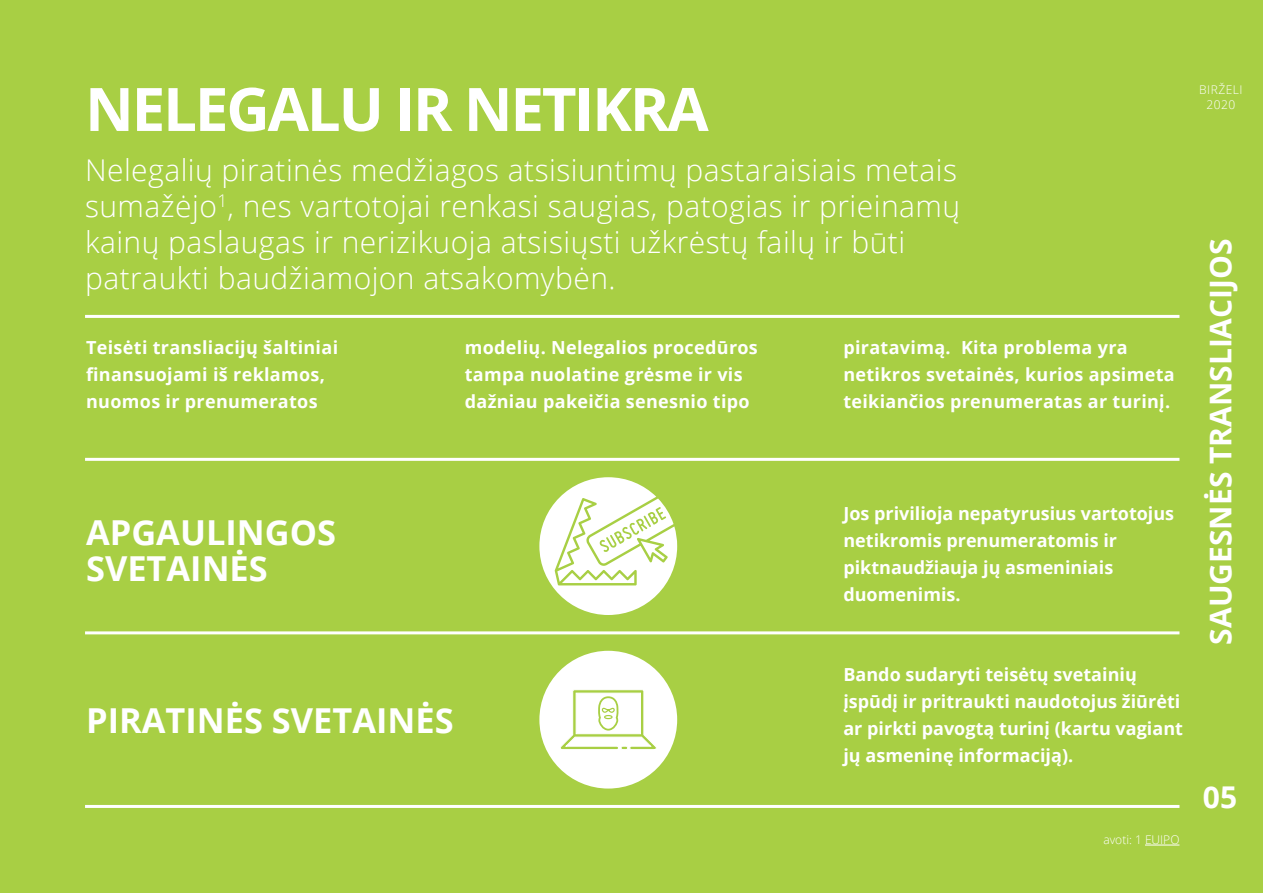
<style>
.page{position:relative;width:1263px;height:893px;background:#a8cf44}
.page>*{position:absolute;margin:0;border:0;box-sizing:border-box;transform-origin:0 0}
.t1{font:700 60px "Open Sans";letter-spacing:-.035em;color:#fff}
.t2{font:700 34.35px/36px "Open Sans";color:#fff}
.t3{font:300 30px/36px "Open Sans";letter-spacing:.015em;color:#fff}
.t4{font:700 30px "Open Sans";color:#fff}
.t5{font:700 18px/27px "Open Sans";letter-spacing:.02em;color:#fff}
.t6{font:700 18px/27px "Open Sans";color:#fff}
.t7{font:300 12px "Open Sans";color:#fff}
.t8{font:300 12px/15px "Open Sans";letter-spacing:.04em;color:#fff;text-align:center}
</style>
<div class="page">
<hr style="left:85px;top:631px;width:1094px;height:3px;background:#fff">
<hr style="left:85px;top:805px;width:1094px;height:3px;background:#fff">
<div style="left:539px;top:651px;width:138px;height:137px;background:#fff;border-radius:50%"></div>
<svg style="left:560px;top:689px;width:97px;height:61px"></svg>
<hr style="left:1145px;top:845px;width:34px;height:1px;background:#fff">
<hr style="left:85px;top:315px;width:1094px;height:3px;background:#fff">
<hr style="left:85px;top:458px;width:1094px;height:3px;background:#fff">
<svg style="left:539px;top:477px;width:138px;height:138px"></svg>
<h1 class="t1" style="left:85px;top:67px;width:625px">NELEGALU IR NETIKRA</h1>
<p class="t3" style="left:85px;top:151px;width:877px">Nelegalių piratinės medžiagos atsisiuntimų pastaraisiais metais sumažėjo<sup>1</sup>, nes vartotojai renkasi saugias, patogias ir prieinamų kainų paslaugas ir nerizikuoja atsisiųsti užkrėstų failų ir būti patraukti baudžiamojon atsakomybėn.</p>
<p class="t5" style="left:86px;top:334px;width:254px">Teisėti transliacijų šaltiniai finansuojami iš reklamos, nuomos ir prenumeratos</p>
<p class="t5" style="left:465px;top:334px;width:295px">modelių. Nelegalios procedūros tampa nuolatine grėsme ir vis dažniau pakeičia senesnio tipo</p>
<p class="t5" style="left:843px;top:334px;width:333px">piratavimą. Kita problema yra netikros svetainės, kurios apsimeta teikiančios prenumeratas ar turinį.</p>
<h2 class="t2" style="left:86px;top:514px;width:251px">APGAULINGOS<br>SVETAINĖS</h2>
<h2 class="t2" style="left:86px;top:702px;width:369px">PIRATINĖS SVETAINĖS</h2>
<p class="t6" style="left:843px;top:499px;width:332px">Jos privilioja nepatyrusius vartotojus netikromis prenumeratomis ir piktnaudžiauja jų asmeniniais duomenimis.</p>
<p class="t6" style="left:843px;top:661px;width:341px">Bando sudaryti teisėtų svetainių įspūdį ir pritraukti naudotojus žiūrėti ar pirkti pavogtą turinį (kartu vagiant jų asmeninę informaciją).</p>
<p class="t7" style="left:1103px;top:831px;width:78px">avoti: 1 EUIPO</p>
<p class="t8" style="left:1199px;top:82px;width:45px">BIRŽELI<br>2020</p>
<h3 class="t4" style="left:1199px;top:645px;width:408px;rotate:-90deg">SAUGESNĖS TRANSLIACIJOS</h3>
<h3 class="t4" style="left:1203px;top:776px;width:36px">05</h3>
</div>
